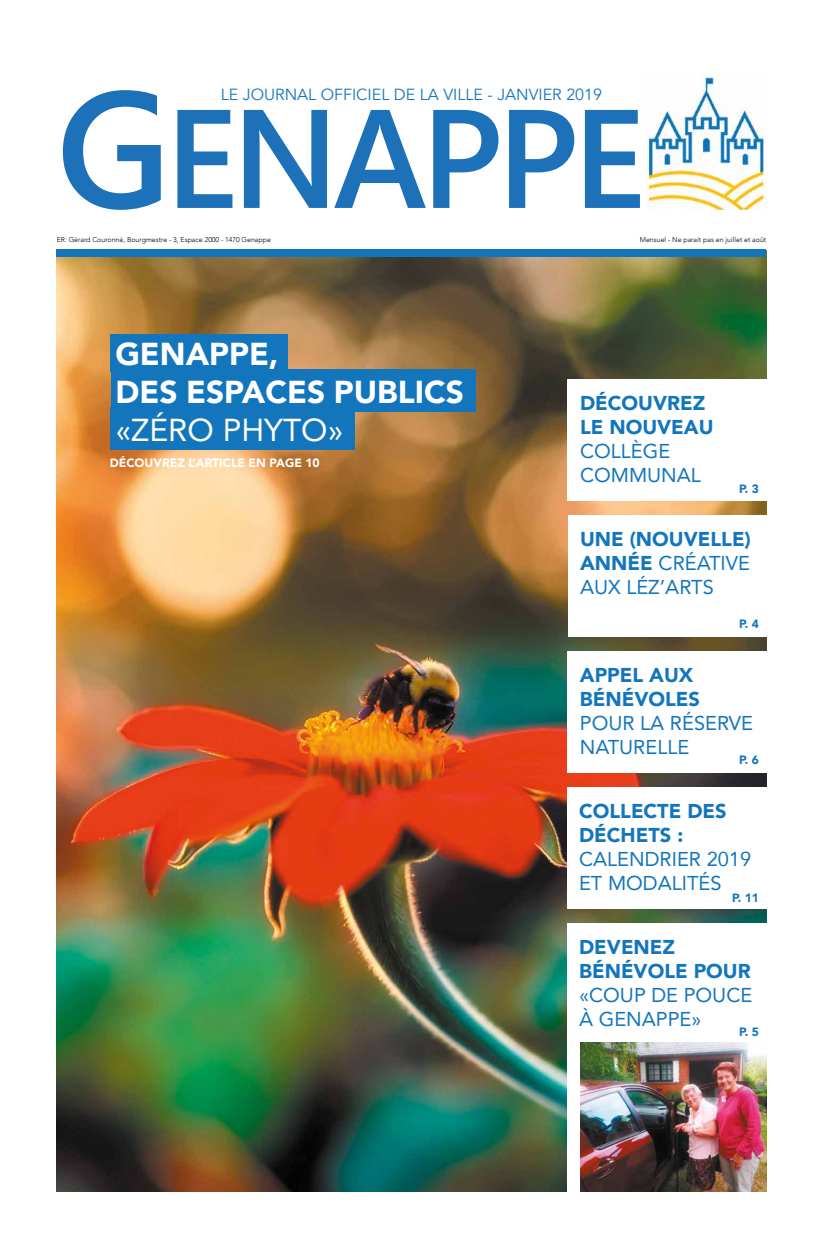
<style>
.page{position:relative;width:823px;height:1248px;background:#fff}
.page>*{position:absolute;margin:0;border:0;box-sizing:border-box;transform-origin:0 0}
.t1{font:900 31.6px/38px "Avenir";color:#fff}
.t2{font:31.6px "Avenir";color:#fff}
.t3{font:20px/24px "Avenir";color:#1376bc}
.t4{font:900 20px/24px "Avenir";color:#1376bc}
.t5{font:16.1px "Avenir";color:#1376bc}
.t6{font:900 12px "Avenir";color:#fff}
.t7{font:900 12px "Avenir";color:#1376bc}
.t8{font:300 7px "Avenir";color:#000}
.s1{font-weight:900}
</style>
<div class="page">
<img style="left:57px;top:257px;width:708px;height:934px">
<div style="left:567px;top:923px;width:206px;height:268px;background:#fff"></div>
<div style="left:57px;top:249px;width:708px;height:8px;background:#1376bc"></div>
<img style="left:580px;top:1042px;width:185px;height:149px">
<svg style="left:63px;top:90px;width:98px;height:120px"></svg>
<svg style="left:177px;top:110px;width:55px;height:98px"></svg>
<svg style="left:244px;top:110px;width:83px;height:98px"></svg>
<svg style="left:334px;top:110px;width:91px;height:98px"></svg>
<svg style="left:433px;top:110px;width:65px;height:98px"></svg>
<svg style="left:509px;top:110px;width:65px;height:98px"></svg>
<svg style="left:584px;top:110px;width:55px;height:98px"></svg>
<img style="left:645px;top:73px;width:120px;height:137px">
<div style="left:111px;top:334px;width:177px;height:37px;background:#1376bc"></div>
<div style="left:111px;top:369px;width:364px;height:43px;background:#1376bc"></div>
<div style="left:111px;top:407px;width:243px;height:43px;background:#1376bc"></div>
<div style="left:567px;top:787px;width:207px;height:121px;background:#fff"></div>
<div style="left:567px;top:651px;width:211px;height:122px;background:#fff"></div>
<div style="left:567px;top:515px;width:214px;height:122px;background:#fff"></div>
<div style="left:567px;top:379px;width:215px;height:122px;background:#fff"></div>
<p class="t5" style="left:221px;top:85px;width:382px">LE JOURNAL OFFICIEL DE LA VILLE - JANVIER 2019</p>
<p class="t8" style="left:57px;top:235px;width:216px">ER: Gérard Couronné, Bourgmestre - 3, Espace 2000 - 1470 Genappe</p>
<p class="t8" style="left:639px;top:235px;width:128px">Mensuel - Ne parait pas en juillet et août</p>
<h1 class="t1" style="left:115px;top:334px;width:350px">GENAPPE,<br>DES ESPACES PUBLICS</h1>
<h1 class="t2" style="left:115px;top:404px;width:229px">«ZÉRO PHYTO»</h1>
<p class="t6" style="left:110px;top:453px;width:211px">DÉCOUVREZ L’ARTICLE EN PAGE 10</p>
<p class="t4" style="left:579px;top:391px;width:135px">DÉCOUVREZ<br>LE NOUVEAU</p>
<p class="t3" style="left:579px;top:439px;width:122px">COLLÈGE<br>COMMUNAL</p>
<p class="t7" style="left:738px;top:478px;width:21px">P. 3</p>
<p class="t3" style="left:579px;top:526px;width:172px;text-align:justify"><span class="s1">UNE (NOUVELLE)<br>ANNÉE</span> CRÉATIVE AUX LÉZ’ARTS</p>
<p class="t7" style="left:738px;top:614px;width:21px">P. 4</p>
<p class="t4" style="left:579px;top:662px;width:122px">APPEL AUX<br>BÉNÉVOLES</p>
<p class="t3" style="left:579px;top:710px;width:175px">POUR LA RÉSERVE<br>NATURELLE</p>
<p class="t7" style="left:738px;top:749px;width:21px">P. 6</p>
<p class="t4" style="left:578px;top:798px;width:149px">COLLECTE DES<br>DÉCHETS :</p>
<p class="t3" style="left:578px;top:846px;width:173px">CALENDRIER 2019<br>ET MODALITÉS</p>
<p class="t7" style="left:731px;top:887px;width:28px">P. 11</p>
<p class="t4" style="left:578px;top:934px;width:173px">DEVENEZ<br>BÉNÉVOLE POUR</p>
<p class="t3" style="left:578px;top:982px;width:175px">«COUP DE POUCE<br>À GENAPPE»</p>
<p class="t7" style="left:738px;top:1021px;width:21px">P. 5</p>
</div>
